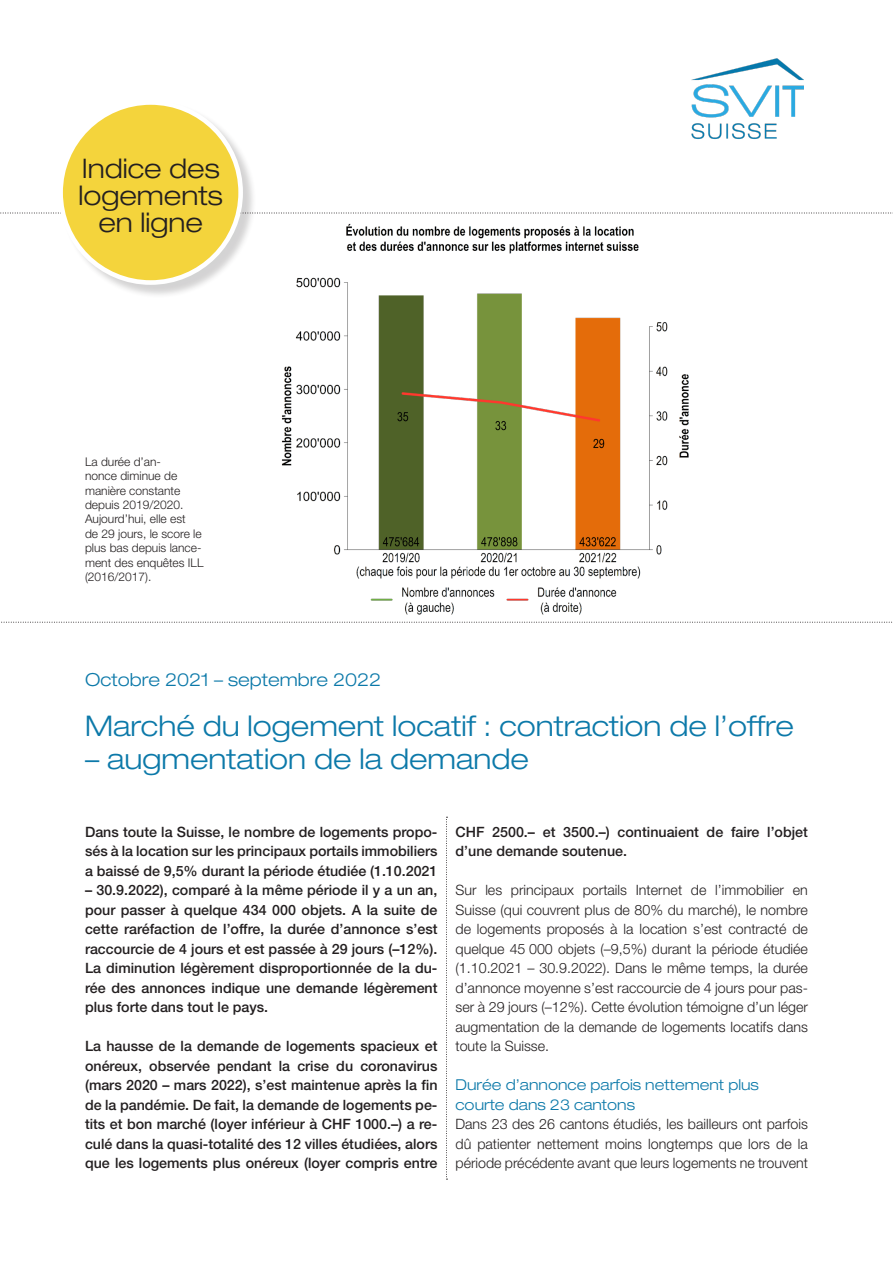
<style>
.page{position:relative;width:893px;height:1263px;background:#fff}
.page>*{position:absolute;margin:0;border:0;box-sizing:border-box;transform-origin:0 0}
.t1{font:300 expanded 28.5px "Helvetica Neue LT Std";color:#0c79a9}
.t2{font:300 expanded 27px/27px "Helvetica Neue LT Std";color:#231f20;text-align:center}
.t3{font:300 expanded 18px "Helvetica Neue LT Std";color:#0c79a9}
.Zwischentitel{font:300 expanded 15px/19.5px "Helvetica Neue LT Std";color:#0c79a9}
.Lead{font:500 14.25px/19.5px "Helvetica Neue LT Std";color:#231f20;text-align:justify}
.Lauftext{font:300 14.25px/19.5px "Helvetica Neue LT Std";color:#231f20;text-align:justify}
.Legende{font:300 12px/14.4px "Helvetica Neue LT Std";color:#231f20}
</style>
<div class="page">
<img style="left:279px;top:212px;width:425px;height:410px">
<svg style="left:1px;top:622px;width:892px;height:1px"></svg>
<svg style="left:0;top:213px;width:893px;height:1px"></svg>
<svg style="left:446px;top:817px;width:1px;height:363px"></svg>
<div style="left:60px;top:102px;width:197px;height:197px;background:#231f20;opacity:.2"></div>
<div style="left:61px;top:102px;width:180px;height:181px;background:#f4d43c;border-radius:50%"></div>
<div style="left:58px;top:100px;width:185px;height:185px;border:5px solid #fff;border-radius:50%"></div>
<img style="left:691px;top:59px;width:113px;height:80px">
<p class="t2" style="left:78px;top:155px;width:146px">Indice des logements en ligne</p>
<p class="Legende" style="left:85px;top:454px;width:120px">La durée d’an-<br>nonce diminue de manière constante depuis 2019/2020.<br>Aujourd’hui, elle est<br>de 29 jours, le score le plus bas depuis lance&shy;ment des enquêtes ILL (2016/2017).</p>
<p class="t3" style="left:85px;top:668px;width:298px">Octobre 2021 – septembre 2022</p>
<p class="t1" style="left:85px;top:708px;width:710px">Marché du logement locatif : contraction de l’offre</p>
<p class="t1" style="left:85px;top:741px;width:445px">– augmentation de la demande</p>
<p class="Lead" style="left:85px;top:822px;width:354px">Dans toute la Suisse, le nombre de logements propo&shy;sés à la location sur les principaux portails immobiliers a baissé de 9,5% durant la période étudiée (1.10.2021</p>
<p class="Lead" style="left:85px;top:880px;width:354px">– 30.9.2022), comparé à la même période il y a un an, pour passer à quelque 434 000 objets. A la suite de cette raréfaction de l’offre, la durée d’annonce s’est raccourcie de 4 jours et est passée à 29 jours (–12%).<br>La diminution légèrement disproportionnée de la du&shy;rée des annonces indique une demande légèrement plus forte dans tout le pays.</p>
<p class="Lead" style="left:85px;top:1036px;width:354px">La hausse de la demande de logements spacieux et onéreux, observée pendant la crise du coronavirus (mars 2020 – mars 2022), s’est maintenue après la fin de la pandémie. De fait, la demande de logements pe&shy;tits et bon marché (loyer inférieur à CHF 1000.–) a re&shy;culé dans la quasi-totalité des 12 villes étudiées, alors que les logements plus onéreux (loyer compris entre</p>
<p class="Lead" style="left:455px;top:822px;width:354px">CHF 2500.– et 3500.–) continuaient de faire l’objet d’une demande soutenue.</p>
<p class="Lauftext" style="left:455px;top:880px;width:354px">Sur les principaux portails Internet de l’immobilier en Suisse (qui couvrent plus de 80% du marché), le nombre de logements proposés à la location s’est contracté de quelque 45 000 objets (–9,5%) durant la période étudiée (1.10.2021 – 30.9.2022). Dans le même temps, la durée d’annonce moyenne s’est raccourcie de 4 jours pour pas&shy;ser à 29 jours (–12%). Cette évolution témoigne d’un léger augmentation de la demande de logements locatifs dans toute la Suisse.</p>
<p class="Zwischentitel" style="left:455px;top:1075px;width:305px">Durée d’annonce parfois nettement plus courte dans 23 cantons</p>
<p class="Lauftext" style="left:455px;top:1114px;width:354px">Dans 23 des 26 cantons étudiés, les bailleurs ont parfois dû patienter nettement moins longtemps que lors de la période précédente avant que leurs logements ne trouvent</p>
</div>
